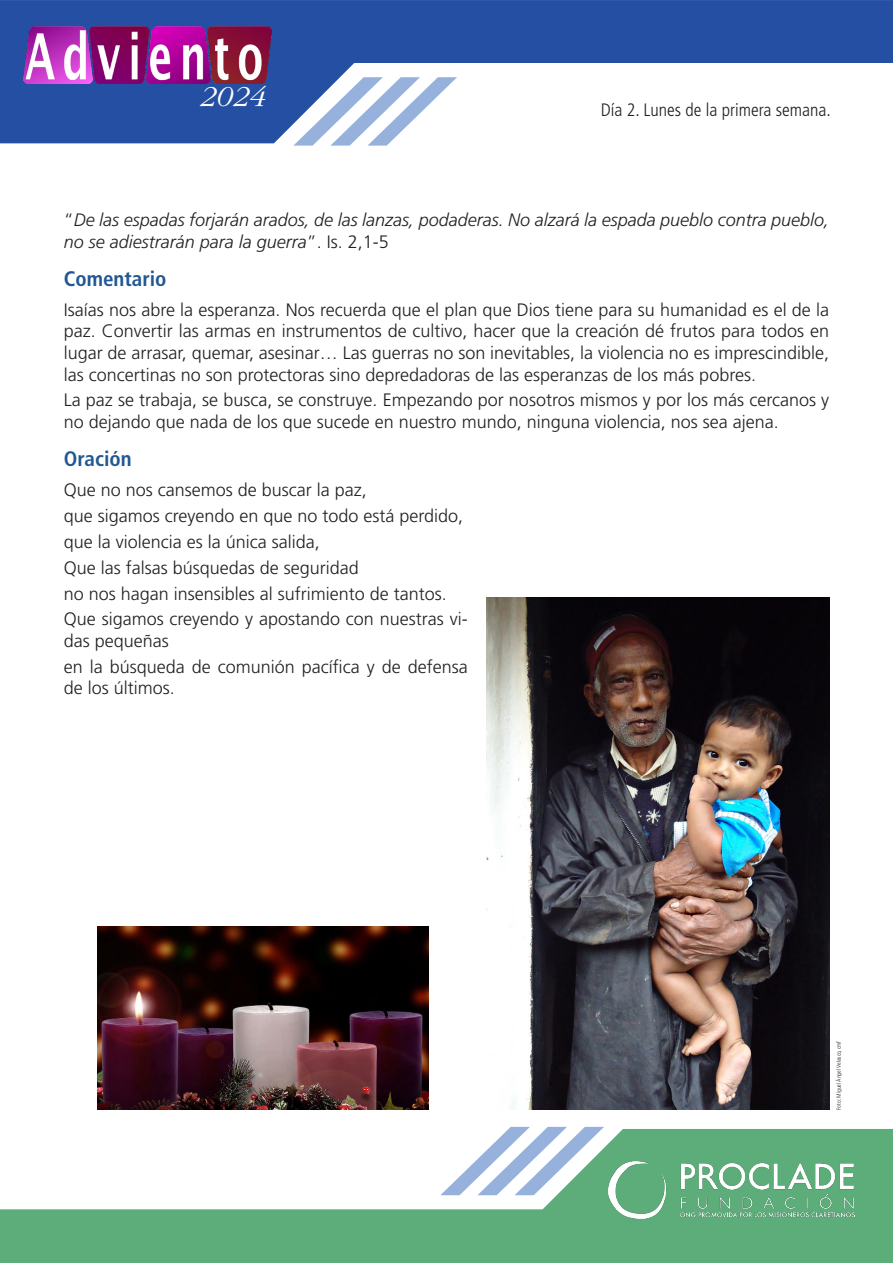
<style>
.page{position:relative;width:893px;height:1263px;background:#fff}
.page>*{position:absolute;margin:0;border:0;box-sizing:border-box;transform-origin:0 0}
.t1{font:italic 300 30px "ITC Garamond Std";color:#fff}
.Título{font:700 condensed 21px "Frutiger LT Std";color:#215794}
.t2{font:300 18px/21.6px "Frutiger LT Std";color:#231f20}
.t3{font:italic 300 18px/21.6px "Frutiger LT Std";color:#231f20}
.Día_1{font:300 condensed 18px "Frutiger LT Std";color:#231f20}
.t4{font:300 condensed 6px "Frutiger LT Std";color:#231f20}
.s1{font-style:normal}
</style>
<div class="page">
<svg style="left:0;top:0;width:893px;height:143px;fill:#254fa2"></svg>
<svg style="left:0;top:1129px;width:893px;height:134px;fill:#5dad7a"></svg>
<svg style="left:440px;top:1127px;width:164px;height:68px"></svg>
<svg style="left:293px;top:77px;width:164px;height:69px"></svg>
<img style="left:608px;top:1161px;width:247px;height:57px">
<img style="left:23px;top:26px;width:248px;height:58px">
<img style="left:487px;top:597px;width:342px;height:513px">
<img style="left:97px;top:926px;width:331px;height:184px">
<h1 class="t1" style="left:200px;top:80px;width:67px">2024</h1>
<p class="Día_1" style="left:601px;top:99px;width:231px">Día 2. Lunes de la primera semana.</p>
<p class="t3" style="left:64px;top:209px;width:767px"><span class="s1">“</span>De las espadas forjarán arados, de las lanzas, podaderas. No alzará la espada pueblo contra pueblo, no se adiestrarán para la guerra<span class="s1">”. Is. 2,1-5</span></p>
<p class="Título" style="left:64px;top:266px;width:104px">Comentario</p>
<p class="t2" style="left:64px;top:299px;width:767px;text-align:justify">Isaías nos abre la esperanza. Nos recuerda que el plan que Dios tiene para su humanidad es el de la paz. Convertir las armas en instrumentos de cultivo, hacer que la creación dé frutos para todos en lugar de arrasar, quemar, asesinar… Las guerras no son inevitables, la violencia no es imprescindible, las concertinas no son protectoras sino depredadoras de las esperanzas de los más pobres.</p>
<p class="t2" style="left:64px;top:390px;width:767px">La paz se trabaja, se busca, se construye. Empezando por nosotros mismos y por los más cercanos y no dejando que nada de los que sucede en nuestro mundo, ninguna violencia, nos sea ajena.</p>
<p class="Título" style="left:64px;top:446px;width:69px">Oración</p>
<p class="t2" style="left:64px;top:479px;width:305px">Que no nos cansemos de buscar la paz,</p>
<p class="t2" style="left:64px;top:505px;width:401px">que sigamos creyendo en que no todo está perdido,</p>
<p class="t2" style="left:64px;top:531px;width:258px">que la violencia es la única salida,</p>
<p class="t2" style="left:64px;top:557px;width:297px">Que las falsas búsquedas de seguridad</p>
<p class="t2" style="left:64px;top:583px;width:385px">no nos hagan insensibles al sufrimiento de tantos.</p>
<p class="t2" style="left:64px;top:609px;width:405px">Que sigamos creyendo y apostando con nuestras vi&shy;das pequeñas</p>
<p class="t2" style="left:64px;top:656px;width:405px">en la búsqueda de comunión pacífica y de defensa de los últimos.</p>
<p class="t4" style="left:835px;top:1110px;width:70px;rotate:-90deg">Foto: Miguel Ángel Velasco, cmf</p>
</div>
